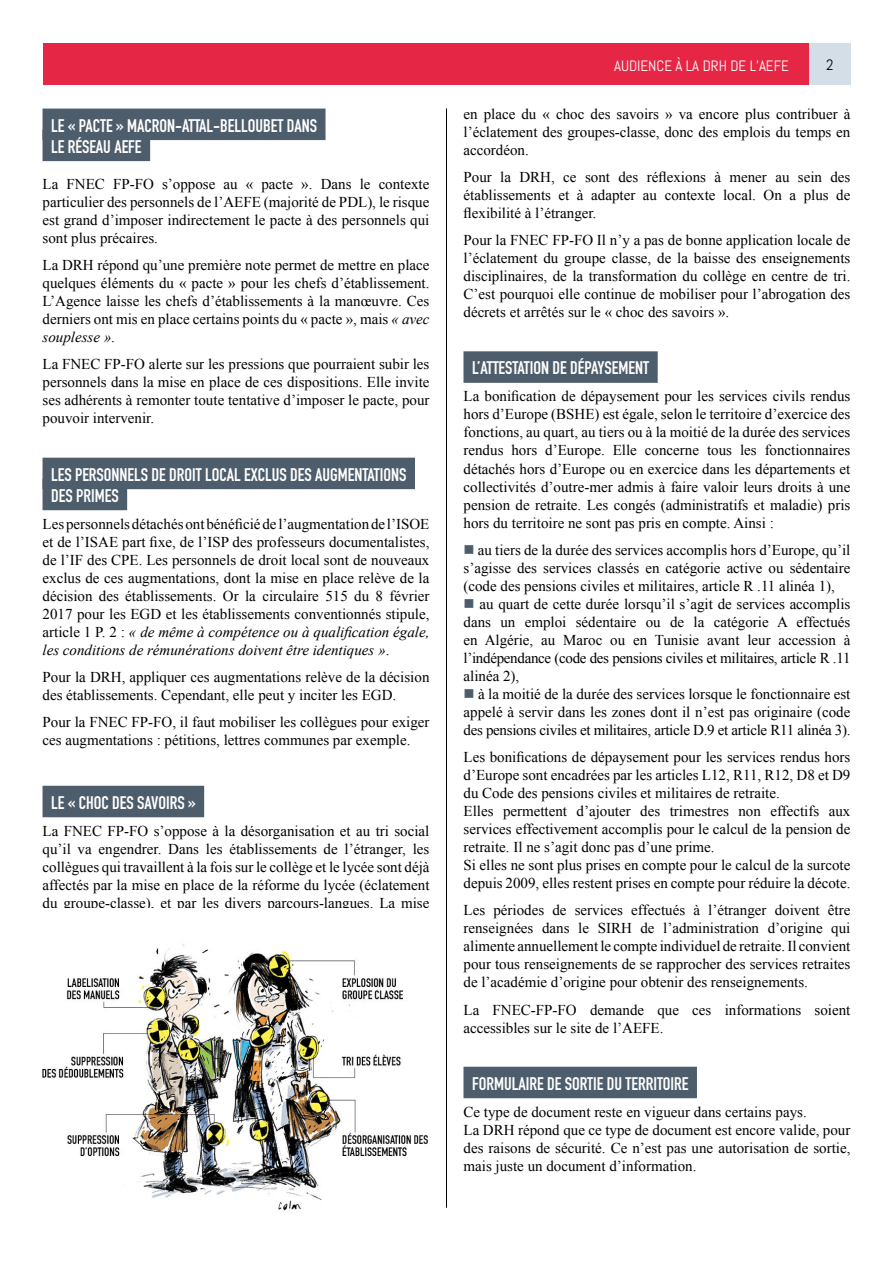
<style>
.page{position:relative;width:893px;height:1263px;background:#fff}
.page>*{position:absolute;margin:0;border:0;box-sizing:border-box;transform-origin:0 0}
.t1{font:700 18px/21px "DIN Condensed";color:#fff}
.t2{font:15px/18px "Times New Roman";color:#000;text-align:justify}
.t3{font:15px "Abel";color:#fff}
.t4{font:15px "Abel";color:#000}
.s1{font-style:italic}
.s2{color:#4e5d6c}
</style>
<div class="page">
<div style="left:43px;top:109px;width:283px;height:31px;background:#4e5d6c"></div>
<div style="left:43px;top:130px;width:107px;height:31px;background:#4e5d6c"></div>
<div style="left:43px;top:458px;width:372px;height:31px;background:#4e5d6c"></div>
<div style="left:43px;top:479px;width:84px;height:31px;background:#4e5d6c"></div>
<div style="left:43px;top:786px;width:161px;height:31px;background:#4e5d6c"></div>
<div style="left:463px;top:351px;width:195px;height:32px;background:#4e5d6c"></div>
<div style="left:463px;top:1067px;width:234px;height:31px;background:#4e5d6c"></div>
<div style="left:43px;top:43px;width:807px;height:41px;background:#e52745"></div>
<div style="left:809px;top:43px;width:41px;height:41px;background:#d3dee7"></div>
<hr style="left:446px;top:108px;width:1px;height:1100px;background:#000">
<img style="left:42px;top:944px;width:386px;height:267px">
<p class="t1" style="left:51px;top:115px;width:267px">LE « PACTE » MACRON-ATTAL-BELLOUBET DANS<br>LE RÉSEAU AEFE</p>
<p class="t2" style="left:43px;top:174px;width:388px">La FNEC FP-FO s’oppose au « pacte ». Dans le contexte particulier des personnels de l’AEFE (majorité de PDL), le risque est grand d’imposer indirectement le pacte à des personnels qui sont plus précaires.</p>
<p class="t2" style="left:43px;top:256px;width:388px">La DRH répond qu’une première note permet de mettre en place quelques éléments du « pacte » pour les chefs d’établissement.<br>L’Agence laisse les chefs d’établissements à la manœuvre. Ces derniers ont mis en place certains points du « pacte », mais <span class="s1">« avec souplesse »</span>.</p>
<p class="t2" style="left:43px;top:355px;width:388px">La FNEC FP-FO alerte sur les pressions que pourraient subir les personnels dans la mise en place de ces dispositions. Elle invite ses adhérents à remonter toute tentative d’imposer le pacte, pour pouvoir intervenir.</p>
<p class="t1" style="left:51px;top:464px;width:357px">LES PERSONNELS DE DROIT LOCAL EXCLUS DES AUGMENTATIONS<br>DES PRIMES</p>
<p class="t2" style="left:43px;top:515px;width:388px">Les personnels détachés ont bénéficié de l’augmentation de l’ISOE et de l’ISAE part fixe, de l’ISP des professeurs documentalistes, de l’IF des CPE. Les personnels de droit local sont de nouveaux exclus de ces augmentations, dont la mise en place relève de la décision des établissements. Or la circulaire 515 du 8 février 2017 pour les EGD et les établissements conventionnés stipule, article 1 P. 2 : <span class="s1">« de même à compétence ou à qualification égale, les conditions de rémunérations doivent être identiques »</span>.</p>
<p class="t2" style="left:43px;top:668px;width:388px">Pour la DRH, appliquer ces augmentations relève de la décision des établissements. Cependant, elle peut y inciter les EGD.</p>
<p class="t2" style="left:43px;top:713px;width:388px">Pour la FNEC FP-FO, il faut mobiliser les collègues pour exiger ces augmentations : pétitions, lettres communes par exemple.</p>
<p class="t1" style="left:51px;top:792px;width:146px">LE « CHOC DES SAVOIRS »</p>
<p class="t2" style="left:43px;top:821px;width:388px">La FNEC FP-FO s’oppose à la désorganisation et au tri social qu’il va engendrer. Dans les établissements de l’étranger, les collègues qui travaillent à la fois sur le collège et le lycée sont déjà affectés par la mise en place de la réforme du lycée (éclatement du groupe-classe), et par les divers parcours-langues. La mise</p>
<p class="t3" style="left:614px;top:56px;width:176px">AUDIENCE À LA DRH DE L’AEFE</p>
<p class="t4" style="left:826px;top:56px;width:9px">2</p>
<p class="t2" style="left:463px;top:105px;width:388px">en place du « choc des savoirs » va encore plus contribuer à l’éclatement des groupes-classe, donc des emplois du temps en accordéon.</p>
<p class="t2" style="left:463px;top:168px;width:388px">Pour la DRH, ce sont des réflexions à mener au sein des établissements et à adapter au contexte local. On a plus de flexibilité à l’étranger.</p>
<p class="t2" style="left:463px;top:231px;width:388px">Pour la FNEC FP-FO Il n’y a pas de bonne application locale de l’éclatement du groupe classe, de la baisse des enseignements disciplinaires, de la transformation du collège en centre de tri.<br>C’est pourquoi elle continue de mobiliser pour l’abrogation des décrets et arrêtés sur le « choc des savoirs ».</p>
<p class="t1" style="left:472px;top:357px;width:179px">L’ATTESTATION DE DÉPAYSEMENT</p>
<p class="t2" style="left:463px;top:387px;width:388px">La bonification de dépaysement pour les services civils rendus hors d’Europe (BSHE) est égale, selon le territoire d’exercice des fonctions, au quart, au tiers ou à la moitié de la durée des services rendus hors d’Europe. Elle concerne tous les fonctionnaires détachés hors d’Europe ou en exercice dans les départements et collectivités d’outre-mer admis à faire valoir leurs droits à une pension de retraite. Les congés (administratifs et maladie) pris hors du territoire ne sont pas pris en compte. Ainsi :</p>
<p class="t2" style="left:463px;top:540px;width:388px"><span class="s2">■</span> au tiers de la durée des services accomplis hors d’Europe, qu’il s’agisse des services classés en catégorie active ou sédentaire (code des pensions civiles et militaires, article R .11 alinéa 1),</p>
<p class="t2" style="left:463px;top:594px;width:388px"><span class="s2">■</span> au quart de cette durée lorsqu’il s’agit de services accomplis dans un emploi sédentaire ou de la catégorie A effectués en Algérie, au Maroc ou en Tunisie avant leur accession à l’indépendance (code des pensions civiles et militaires, article R .11 alinéa 2),</p>
<p class="t2" style="left:463px;top:685px;width:388px"><span class="s2">■</span> à la moitié de la durée des services lorsque le fonctionnaire est appelé à servir dans les zones dont il n’est pas originaire (code des pensions civiles et militaires, article D.9 et article R11 alinéa 3).</p>
<p class="t2" style="left:463px;top:748px;width:388px;text-align:left">Les bonifications de dépaysement pour les services rendus hors d’Europe sont encadrées par les articles L12, R11, R12, D8 et D9 du Code des pensions civiles et militaires de retraite.<br>Elles permettent d’ajouter des trimestres non effectifs aux services effectivement accomplis pour le calcul de la pension de retraite. Il ne s’agit donc pas d’une prime.<br>Si elles ne sont plus prises en compte pour le calcul de la surcote depuis 2009, elles restent prises en compte pour réduire la décote.</p>
<p class="t2" style="left:463px;top:901px;width:388px">Les périodes de services effectués à l’étranger doivent être renseignées dans le SIRH de l’administration d’origine qui alimente annuellement le compte individuel de retraite. Il convient pour tous renseignements de se rapprocher des services retraites de l’académie d’origine pour obtenir des renseignements.</p>
<p class="t2" style="left:463px;top:1000px;width:388px">La FNEC-FP-FO demande que ces informations soient accessibles sur le site de l’AEFE.</p>
<p class="t1" style="left:472px;top:1073px;width:218px">FORMULAIRE DE SORTIE DU TERRITOIRE</p>
<p class="t2" style="left:463px;top:1102px;width:388px;text-align:left">Ce type de document reste en vigueur dans certains pays.<br>La DRH répond que ce type de document est encore valide, pour des raisons de sécurité. Ce n’est pas une autorisation de sortie, mais juste un document d’information.</p>
</div>
